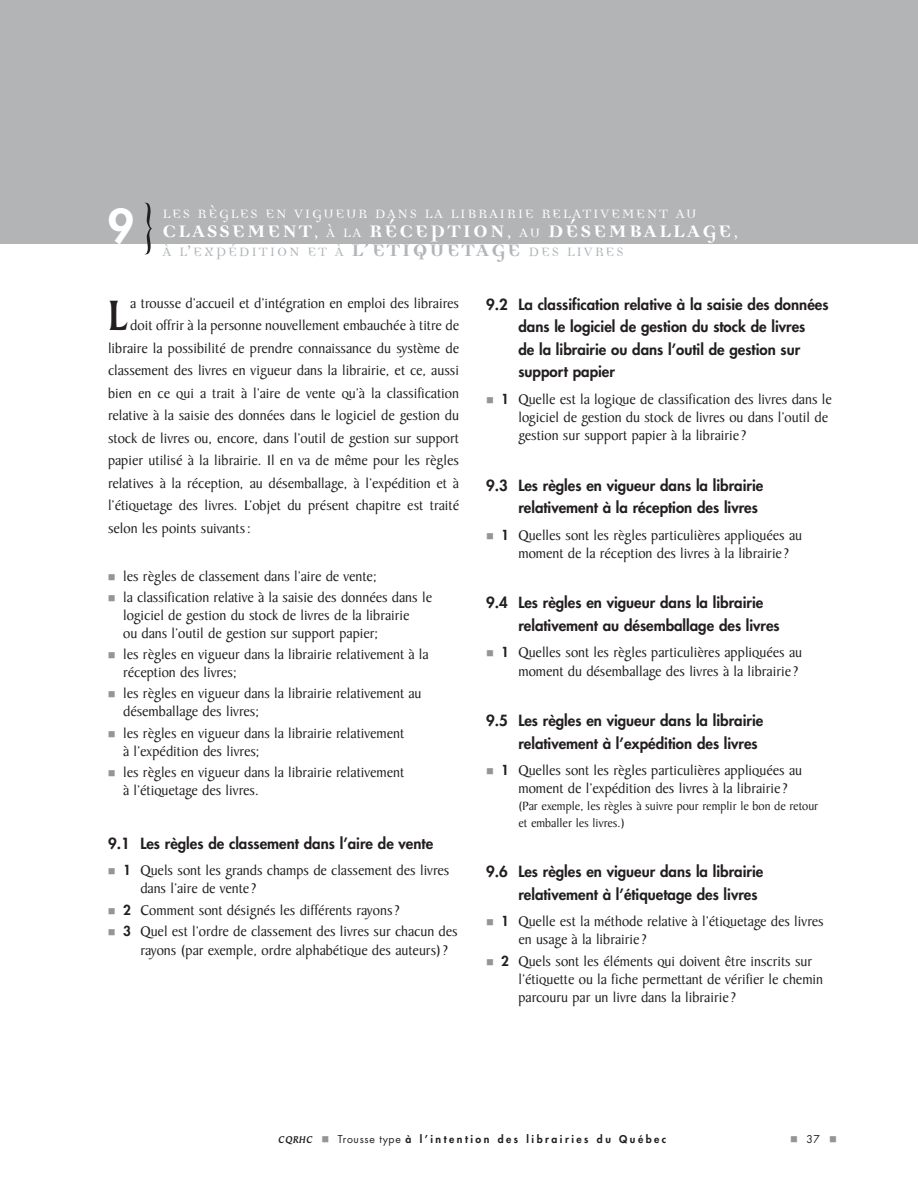
<style>
.page{position:relative;width:918px;height:1188px;background:#fff}
.page>*{position:absolute;margin:0;border:0;box-sizing:border-box;transform-origin:0 0}
.t1{font:52.5px "Democratica";color:#231f20}
.t2{font:700 45.6px "Baker Signet BT";color:#231f20}
.t3{font:800 45.3px "Futura";color:#fff}
.t4{font:700 27px "Democratica";letter-spacing:.055em;color:#fff}
.t5{font:19.5px "Democratica";letter-spacing:.05em;color:#fff}
.t6{font:19.5px "Democratica";letter-spacing:.06em;color:#b2b4b6}
.t7{font:15px/18px "Baker Signet";color:#231f20}
.t8{font:800 15px/22.5px "Futura";color:#231f20}
.t9{font:12.75px/16.8px "Baker Signet";color:#231f20}
.t10{font:800 10.5px "Futura";letter-spacing:.235em;color:#231f20}
.t11{font:italic 700 10.5px "Baker Signet BT";letter-spacing:.05em;color:#231f20}
.t12{font:10.5px "Futura";color:#231f20}
.s1{font-weight:400;font-size:19.5px}
.s2{font-weight:700;font-size:27px}
.s3{font-family:"Futura";font-weight:800;font-size:13.5px}
.s4{font-weight:400}
</style>
<div class="page">
<div style="left:0;top:0;width:918px;height:243px;background:#b2b4b6"></div>
<h3 class="t3" style="left:108px;top:205px;width:28px">9</h3>
<h1 class="t1" style="left:143px;top:207px;width:11px">}</h1>
<h3 class="t5" style="left:162px;top:205px;width:536px">LES RÈGLES EN VIGUEUR DANS LA LIBRAIRIE RELATIVEMENT AU</h3>
<h3 class="t4" style="left:162px;top:219px;width:578px">CLASSEMENT<span class="s1">, À LA</span> RÉCEPTION<span class="s1">, AU</span> DÉSEMBALLAGE<span class="s1">,</span></h3>
<h3 class="t6" style="left:162px;top:243px;width:463px">À L’EXPÉDITION ET À <span class="s2">L’ÉTIQUETAGE</span> DES LIVRES</h3>
<h2 class="t2" style="left:108px;top:298px;width:22px">L</h2>
<p class="t7" style="left:130px;top:296px;width:330px">a trousse d’accueil et d’intégration en emploi des libraires</p>
<p class="t7" style="left:130px;top:318px;width:330px">doit offrir à la personne nouvellement embauchée à titre de</p>
<p class="t7" style="left:108px;top:341px;width:353px">libraire la possibilité de prendre connaissance du système de</p>
<p class="t7" style="left:108px;top:363px;width:353px">classement des livres en vigueur dans la librairie, et ce, aussi</p>
<p class="t7" style="left:108px;top:386px;width:353px">bien en ce qui a trait à l’aire de vente qu’à la classification</p>
<p class="t7" style="left:108px;top:408px;width:353px">relative à la saisie des données dans le logiciel de gestion du</p>
<p class="t7" style="left:108px;top:431px;width:353px">stock de livres ou, encore, dans l’outil de gestion sur support</p>
<p class="t7" style="left:108px;top:453px;width:353px">papier utilisé à la librairie. Il en va de même pour les règles</p>
<p class="t7" style="left:108px;top:476px;width:353px">relatives à la réception, au désemballage, à l’expédition et à</p>
<p class="t7" style="left:108px;top:498px;width:353px">l’étiquetage des livres. L’objet du présent chapitre est traité</p>
<p class="t7" style="left:108px;top:521px;width:145px">selon les points suivants :</p>
<p class="t7" style="left:123px;top:567px;width:310px;line-height:21.3px">les règles de classement dans l’aire de vente;<br>la classification relative à la saisie des données dans le</p>
<p class="t7" style="left:123px;top:608px;width:288px">logiciel de gestion du stock de livres de la librairie ou dans l’outil de gestion sur support papier;</p>
<p class="t7" style="left:123px;top:647px;width:307px">les règles en vigueur dans la librairie relativement à la réception des livres;</p>
<p class="t7" style="left:123px;top:686px;width:300px">les règles en vigueur dans la librairie relativement au désemballage des livres;</p>
<p class="t7" style="left:123px;top:725px;width:283px">les règles en vigueur dans la librairie relativement à l’expédition des livres;</p>
<p class="t7" style="left:123px;top:765px;width:283px">les règles en vigueur dans la librairie relativement à l’étiquetage des livres.</p>
<p class="t8" style="left:108px;top:833px;width:327px">9.1 Les règles de classement dans l’aire de vente</p>
<p class="t7" style="left:140px;top:863px;width:311px;line-height:18.5px;text-indent:-17px"><span class="s3">1</span> Quels sont les grands champs de classement des livres dans l’aire de vente ?</p>
<p class="t7" style="left:123px;top:901px;width:336px;line-height:21.6px"><span class="s3">2</span> Comment sont désignés les différents rayons ?<br><span class="s3">3</span> Quel est l’ordre de classement des livres sur chacun des</p>
<p class="t7" style="left:140px;top:943px;width:309px">rayons (par exemple, ordre alphabétique des auteurs) ?</p>
<p class="t8" style="left:518px;top:294px;width:312px;text-indent:-32px">9.2 La classification relative à la saisie des données dans le logiciel de gestion du stock de livres<br>de la librairie ou dans l’outil de gestion sur support papier</p>
<p class="t7" style="left:518px;top:391px;width:315px;text-indent:-17px"><span class="s3">1</span> Quelle est la logique de classification des livres dans le logiciel de gestion du stock de livres ou dans l’outil de gestion sur support papier à la librairie ?</p>
<p class="t8" style="left:518px;top:475px;width:246px;text-indent:-32px">9.3 Les règles en vigueur dans la librairie relativement à la réception des livres</p>
<p class="t7" style="left:501px;top:527px;width:302px;line-height:18.5px;text-align:center"><span class="s3">1</span> Quelles sont les règles particulières appliquées au moment de la réception des livres à la librairie ?</p>
<p class="t8" style="left:518px;top:593px;width:263px;text-indent:-32px">9.4 Les règles en vigueur dans la librairie relativement au désemballage des livres</p>
<p class="t7" style="left:501px;top:645px;width:302px;line-height:18.5px;text-align:right"><span class="s3">1</span> Quelles sont les règles particulières appliquées au moment du désemballage des livres à la librairie ?</p>
<p class="t8" style="left:518px;top:710px;width:246px;text-indent:-32px">9.5 Les règles en vigueur dans la librairie relativement à l’expédition des livres</p>
<p class="t7" style="left:501px;top:763px;width:302px;line-height:18.5px;text-align:center"><span class="s3">1</span> Quelles sont les règles particulières appliquées au moment de l’expédition des livres à la librairie ?</p>
<p class="t9" style="left:518px;top:799px;width:301px">(Par exemple, les règles à suivre pour remplir le bon de retour et emballer les livres.)</p>
<p class="t8" style="left:518px;top:861px;width:246px;text-indent:-32px">9.6 Les règles en vigueur dans la librairie relativement à l’étiquetage des livres</p>
<p class="t7" style="left:518px;top:914px;width:307px;line-height:18.5px;text-indent:-17px"><span class="s3">1</span> Quelle est la méthode relative à l’étiquetage des livres en usage à la librairie ?</p>
<p class="t7" style="left:518px;top:953px;width:306px;text-indent:-17px"><span class="s3">2</span> Quels sont les éléments qui doivent être inscrits sur l’étiquette ou la fiche permettant de vérifier le chemin parcouru par un livre dans la librairie ?</p>
<p class="t11" style="left:279px;top:1136px;width:35px">CQRHC</p>
<p class="t10" style="left:338px;top:1134px;width:330px"><span class="s4">Trousse type</span> à l’intention des librairies du Québec</p>
<p class="t12" style="left:807px;top:1134px;width:15px">37</p>
</div>
